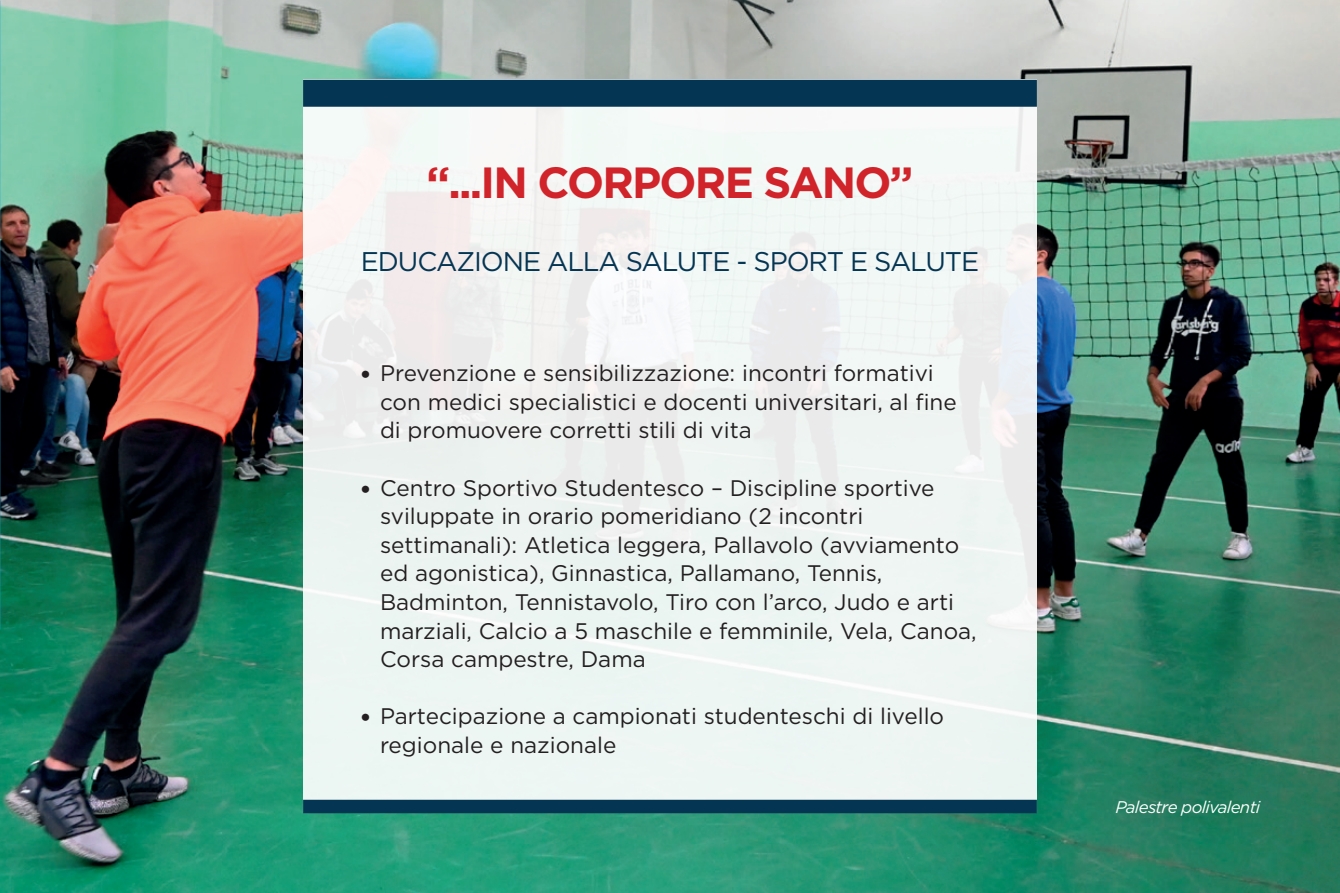
<style>
.page{position:relative;width:1340px;height:893px;background:#fff}
.page>*{position:absolute;margin:0;border:0;box-sizing:border-box;transform-origin:0 0}
.t1{font:700 43.65px "Gotham";letter-spacing:-.04em;color:#d1232a}
.t2{font:27px "Gotham";letter-spacing:-.04em;color:#043553}
.t3{font:22.5px/28.6px "Gotham";color:#231f20}
.t4{font:italic 16.88px "Gotham";letter-spacing:-.04em;color:#fff}
.s1{font-weight:900;font-size:19.12px}
</style>
<div class="page">
<img style="left:0;top:0;width:1339px;height:893px">
<div style="left:303px;top:80px;width:733px;height:733px;background:#eef5f2"></div>
<div style="left:303px;top:80px;width:733px;height:27px;background:#043553"></div>
<div style="left:303px;top:800px;width:733px;height:13px;background:#043553"></div>
<h1 class="t1" style="left:426px;top:154px;width:488px">“...IN CORPORE SANO”</h1>
<p class="t2" style="left:361px;top:244px;width:619px">EDUCAZIONE ALLA SALUTE - SPORT E SALUTE</p>
<p class="t3" style="left:380px;top:359px;width:578px;text-indent:-19px"><span class="s1">•</span> Prevenzione e sensibilizzazione: incontri formativi con medici specialistici e docenti universitari, al fine di promuovere corretti stili di vita</p>
<p class="t3" style="left:380px;top:473px;width:598px;text-indent:-19px"><span class="s1">•</span> Centro Sportivo Studentesco – Discipline sportive sviluppate in orario pomeridiano (2 incontri settimanali): Atletica leggera, Pallavolo (avviamento ed agonistica), Ginnastica, Pallamano, Tennis, Badminton, Tennistavolo, Tiro con l’arco, Judo e arti marziali, Calcio a 5 maschile e femminile, Vela, Canoa, Corsa campestre, Dama</p>
<p class="t3" style="left:380px;top:701px;width:565px;text-indent:-19px"><span class="s1">•</span> Partecipazione a campionati studenteschi di livello regionale e nazionale</p>
<p class="t4" style="left:1115px;top:796px;width:146px">Palestre polivalenti</p>
</div>
